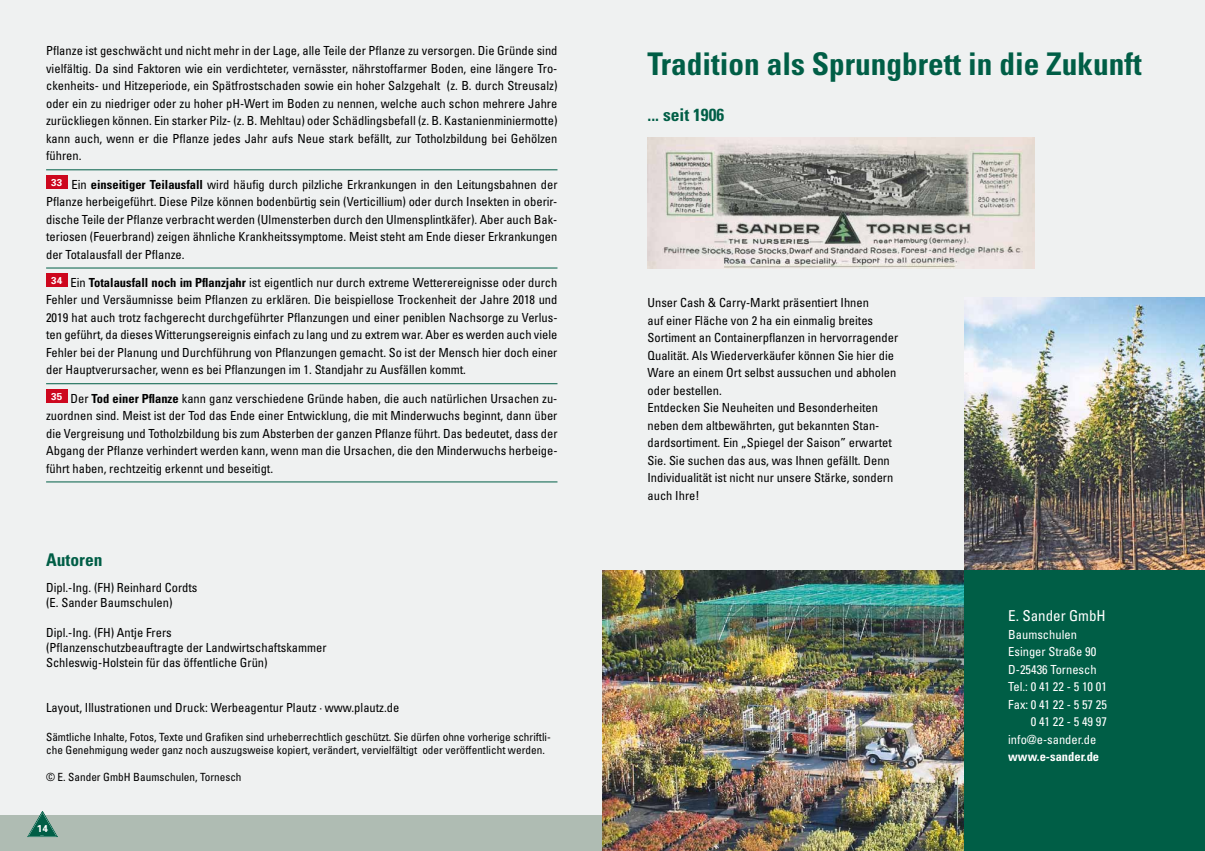
<style>
.page{position:relative;width:1205px;height:851px;background:#fff}
.page>*{position:absolute;margin:0;border:0;box-sizing:border-box;transform-origin:0 0}
.t1{font:700 condensed 31.25px "Univers";color:#005e46}
.t2{font:700 condensed 17.5px "Univers";color:#005e46}
.t3{font:condensed 15px "Univers";color:#fff}
.t4{font:condensed 12.5px/17.5px "Univers";color:#000;text-align:justify}
.t5{font:condensed 12.5px "Univers";color:#fff}
.t6{font:700 condensed 12.5px "Univers";color:#fff}
.t7{font:condensed 11.25px/13.5px "Univers";color:#000}
.t8{font:700 10px "Univers";color:#fff}
.s1{font-weight:700}
</style>
<div class="page">
<div style="left:0;top:0;width:602px;height:850px;background:#eff1f1"></div>
<div style="left:602px;top:0;width:603px;height:850px;background:#eff1f1"></div>
<div style="left:0;top:815px;width:1205px;height:35px;background:#afbcb3"></div>
<svg style="left:27px;top:811px;width:31px;height:26px"></svg>
<hr style="left:46px;top:169px;width:511px;height:1px;background:#005e46">
<hr style="left:46px;top:267px;width:511px;height:1px;background:#005e46">
<hr style="left:46px;top:383px;width:511px;height:1px;background:#005e46">
<hr style="left:46px;top:481px;width:511px;height:1px;background:#005e46">
<div style="left:46px;top:175px;width:21px;height:14px;background:#cd071e"></div>
<div style="left:46px;top:273px;width:21px;height:14px;background:#cd071e"></div>
<div style="left:46px;top:389px;width:21px;height:13px;background:#cd071e"></div>
<img style="left:647px;top:137px;width:388px;height:132px">
<img style="left:602px;top:570px;width:362px;height:280px">
<img style="left:964px;top:297px;width:241px;height:273px">
<div style="left:964px;top:570px;width:241px;height:280px;background:#005e46"></div>
<p class="t4" style="left:46px;top:42px;width:513px">Pflanze ist geschwächt und nicht mehr in der Lage, alle Teile der Pflanze zu versorgen. Die Gründe sind vielfältig. Da sind Faktoren wie ein verdichteter, vernässter, nährstoffarmer Boden, eine längere Tro&shy;ckenheits- und Hitzeperiode, ein Spätfrostschaden sowie ein hoher Salzgehalt (z. B. durch Streusalz) oder ein zu niedriger oder zu hoher pH-Wert im Boden zu nennen, welche auch schon mehrere Jahre zurückliegen können. Ein starker Pilz- (z. B. Mehltau) oder Schädlingsbefall (z. B. Kastanienminiermotte) kann auch, wenn er die Pflanze jedes Jahr aufs Neue stark befällt, zur Totholzbildung bei Gehölzen führen.</p>
<p class="t4" style="left:46px;top:175px;width:513px;text-indent:5px"><sup>33</sup> Ein <span class="s1">einseitiger Teilausfall</span> wird häufig durch pilzliche Erkrankungen in den Leitungsbahnen der Pflanze herbeigeführt. Diese Pilze können bodenbürtig sein (Verticillium) oder durch Insekten in oberir&shy;dische Teile der Pflanze verbracht werden (Ulmensterben durch den Ulmensplintkäfer). Aber auch Bak&shy;teriosen (Feuerbrand) zeigen ähnliche Krankheitssymptome. Meist steht am Ende dieser Erkrankungen der Totalausfall der Pflanze.</p>
<p class="t4" style="left:46px;top:273px;width:513px;text-indent:5px"><sup>34</sup> Ein <span class="s1">Totalausfall noch im Pflanzjahr</span> ist eigentlich nur durch extreme Wetterereignisse oder durch Fehler und Versäumnisse beim Pflanzen zu erklären. Die beispiellose Trockenheit der Jahre 2018 und 2019 hat auch trotz fachgerecht durchgeführter Pflanzungen und einer peniblen Nachsorge zu Verlus&shy;ten geführt, da dieses Witterungsereignis einfach zu lang und zu extrem war. Aber es werden auch viele Fehler bei der Planung und Durchführung von Pflanzungen gemacht. So ist der Mensch hier doch einer der Hauptverursacher, wenn es bei Pflanzungen im 1. Standjahr zu Ausfällen kommt.</p>
<p class="t4" style="left:46px;top:389px;width:513px;text-indent:5px"><sup>35</sup> Der <span class="s1">Tod einer Pflanze</span> kann ganz verschiedene Gründe haben, die auch natürlichen Ursachen zu&shy;zuordnen sind. Meist ist der Tod das Ende einer Entwicklung, die mit Minderwuchs beginnt, dann über die Vergreisung und Totholzbildung bis zum Absterben der ganzen Pflanze führt. Das bedeutet, dass der Abgang der Pflanze verhindert werden kann, wenn man die Ursachen, die den Minderwuchs herbeige&shy;führt haben, rechtzeitig erkennt und beseitigt.</p>
<h2 class="t2" style="left:46px;top:549px;width:58px">Autoren</h2>
<p class="t4" style="left:46px;top:579px;width:153px;line-height:15px">Dipl.-Ing. (FH) Reinhard Cordts (E. Sander Baumschulen)</p>
<p class="t4" style="left:46px;top:624px;width:282px;line-height:15px;text-align:left">Dipl.-Ing. (FH) Antje Frers<br>(Pflanzenschutzbeauftragte der Landwirtschaftskammer<br>Schleswig-Holstein für das öffentliche Grün)</p>
<p class="t4" style="left:46px;top:698px;width:355px">Layout, Illustrationen und Druck: Werbeagentur Plautz · www.plautz.de</p>
<p class="t7" style="left:46px;top:729px;width:506px">Sämtliche Inhalte, Fotos, Texte und Grafiken sind urheberrechtlich geschützt. Sie dürfen ohne vorherige schriftli&shy;che Genehmigung weder ganz noch auszugsweise kopiert, verändert, vervielfältigt oder veröffentlicht werden.</p>
<p class="t7" style="left:46px;top:770px;width:197px">© E. Sander GmbH Baumschulen, Tornesch</p>
<p class="t8" style="left:37px;top:822px;width:13px">14</p>
<h1 class="t1" style="left:647px;top:45px;width:496px">Tradition als Sprungbrett in die Zukunft</h1>
<h2 class="t2" style="left:647px;top:103px;width:78px">... seit 1906</h2>
<p class="t4" style="left:647px;top:294px;width:252px;text-align:left">Unser Cash &amp; Carry-Markt präsentiert Ihnen<br>auf einer Fläche von 2 ha ein einmalig breites Sortiment an Containerpflanzen in hervorragender Qualität. Als Wiederverkäufer können Sie hier die Ware an einem Ort selbst aussuchen und abholen oder bestellen.<br>Entdecken Sie Neuheiten und Besonderheiten neben dem altbewährten, gut bekannten Stan&shy;dardsortiment. Ein „Spiegel der Saison” erwartet Sie. Sie suchen das aus, was Ihnen gefällt. Denn Individualität ist nicht nur unsere Stärke, sondern auch Ihre!</p>
<p class="t3" style="left:1008px;top:606px;width:99px">E. Sander GmbH</p>
<p class="t5" style="left:1008px;top:626px;width:70px">Baumschulen</p>
<p class="t5" style="left:1008px;top:644px;width:90px">Esinger Straße 90</p>
<p class="t5" style="left:1008px;top:661px;width:90px">D-25436 Tornesch</p>
<p class="t5" style="left:1008px;top:679px;width:100px">Tel.: 0 41 22 - 5 10 01</p>
<p class="t5" style="left:1008px;top:696px;width:100px">Fax: 0 41 22 - 5 57 25</p>
<p class="t5" style="left:1030px;top:714px;width:78px">0 41 22 - 5 49 97</p>
<p class="t5" style="left:1008px;top:731px;width:90px">info@e-sander.de</p>
<p class="t6" style="left:1008px;top:749px;width:93px">www.e-sander.de</p>
</div>
